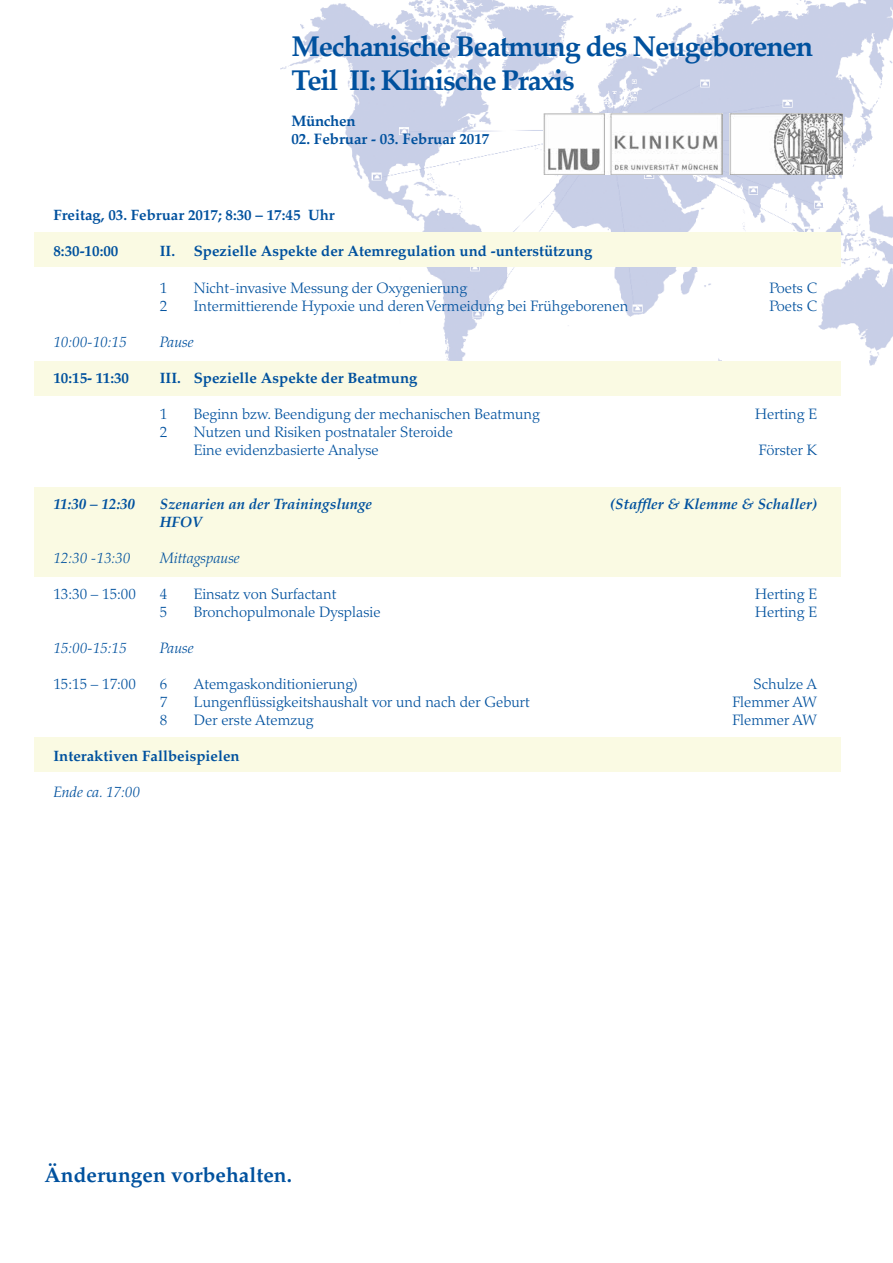
<style>
.page{position:relative;width:893px;height:1263px;background:#fff}
.page>*{position:absolute;margin:0;border:0;box-sizing:border-box;transform-origin:0 0}
.t1{font:700 28.5px/34.2px "Palatino Linotype";letter-spacing:-.04em;color:#00519e}
.t2{font:700 21px "Palatino LT Std";color:#00519e}
.t3{font:300 15px/18px "Palatino LT Std";color:#00519e}
.t4{font:700 15px "Palatino LT Std";color:#00519e}
.t5{font:italic 700 15px "Palatino LT Std";color:#00519e}
.t6{font:italic 300 15px "Palatino LT Std";color:#00519e}
.t7{font:700 15px "Palatino Linotype";color:#00519e}
.t8{font:700 15px "Palatino Linotype";letter-spacing:-.02em;color:#00519e}
</style>
<div class="page">
<img style="left:281px;top:0;width:612px;height:366px">
<div style="left:34px;top:362px;width:807px;height:34px;background:#fafae3"></div>
<div style="left:34px;top:738px;width:807px;height:34px;background:#fafae3"></div>
<div style="left:34px;top:233px;width:807px;height:34px;background:#fafae3"></div>
<div style="left:34px;top:487px;width:807px;height:89px;background:#fafae3"></div>
<img style="left:544px;top:113px;width:179px;height:61px">
<img style="left:729px;top:113px;width:113px;height:61px">
<h1 class="t1" style="left:291px;top:28px;width:523px">Mechanische Beatmung des Neugeborenen<br>Teil II: Klinische Praxis</h1>
<p class="t8" style="left:291px;top:111px;width:66px">München</p>
<p class="t7" style="left:291px;top:129px;width:199px">02. Februar - 03. Februar 2017</p>
<p class="t4" style="left:53px;top:207px;width:283px">Freitag, 03. Februar 2017; 8:30 – 17:45 Uhr</p>
<p class="t4" style="left:53px;top:243px;width:66px">8:30-10:00</p>
<p class="t4" style="left:160px;top:243px;width:434px">II. Spezielle Aspekte der Atemregulation und -unterstützung</p>
<p class="t3" style="left:160px;top:279px;width:9px">1</p>
<p class="t3" style="left:194px;top:279px;width:275px">Nicht-invasive Messung der Oxygenierung</p>
<p class="t3" style="left:769px;top:279px;width:49px">Poets C</p>
<p class="t3" style="left:160px;top:297px;width:9px">2</p>
<p class="t3" style="left:194px;top:297px;width:436px">Intermittierende Hypoxie und deren Vermeidung bei Frühgeborenen</p>
<p class="t3" style="left:769px;top:297px;width:49px">Poets C</p>
<p class="t6" style="left:53px;top:333px;width:75px">10:00-10:15</p>
<p class="t6" style="left:160px;top:333px;width:35px">Pause</p>
<p class="t4" style="left:53px;top:369px;width:77px">10:15- 11:30</p>
<p class="t4" style="left:160px;top:369px;width:259px">III. Spezielle Aspekte der Beatmung</p>
<p class="t3" style="left:160px;top:405px;width:9px">1</p>
<p class="t3" style="left:194px;top:405px;width:348px">Beginn bzw. Beendigung der mechanischen Beatmung</p>
<p class="t3" style="left:755px;top:405px;width:63px">Herting E</p>
<p class="t3" style="left:160px;top:423px;width:9px">2</p>
<p class="t3" style="left:194px;top:423px;width:261px">Nutzen und Risiken postnataler Steroide<br>Eine evidenzbasierte Analyse</p>
<p class="t3" style="left:759px;top:441px;width:60px">Förster K</p>
<p class="t5" style="left:53px;top:495px;width:83px">11:30 – 12:30</p>
<p class="t5" style="left:160px;top:495px;width:214px">Szenarien an der Trainingslunge</p>
<p class="t5" style="left:610px;top:495px;width:208px">(Staffler &amp; Klemme &amp; Schaller)</p>
<p class="t5" style="left:160px;top:513px;width:44px">HFOV</p>
<p class="t6" style="left:53px;top:549px;width:78px">12:30 -13:30</p>
<p class="t6" style="left:160px;top:549px;width:81px">Mittagspause</p>
<p class="t3" style="left:53px;top:585px;width:84px">13:30 – 15:00</p>
<p class="t3" style="left:160px;top:585px;width:9px">4</p>
<p class="t3" style="left:194px;top:585px;width:144px">Einsatz von Surfactant</p>
<p class="t3" style="left:755px;top:585px;width:63px">Herting E</p>
<p class="t3" style="left:160px;top:603px;width:9px">5</p>
<p class="t3" style="left:194px;top:603px;width:188px">Bronchopulmonale Dysplasie</p>
<p class="t3" style="left:755px;top:603px;width:63px">Herting E</p>
<p class="t6" style="left:53px;top:639px;width:75px">15:00-15:15</p>
<p class="t6" style="left:160px;top:639px;width:35px">Pause</p>
<p class="t3" style="left:53px;top:675px;width:84px">15:15 – 17:00</p>
<p class="t3" style="left:160px;top:675px;width:9px">6</p>
<p class="t3" style="left:194px;top:675px;width:166px">Atemgaskonditionierung)</p>
<p class="t3" style="left:753px;top:675px;width:65px">Schulze A</p>
<p class="t3" style="left:160px;top:693px;width:9px">7</p>
<p class="t3" style="left:194px;top:693px;width:337px">Lungenflüssigkeitshaushalt vor und nach der Geburt</p>
<p class="t3" style="left:732px;top:693px;width:86px">Flemmer AW</p>
<p class="t3" style="left:160px;top:711px;width:9px">8</p>
<p class="t3" style="left:194px;top:711px;width:121px">Der erste Atemzug</p>
<p class="t3" style="left:732px;top:711px;width:86px">Flemmer AW</p>
<p class="t4" style="left:53px;top:747px;width:188px">Interaktiven Fallbeispielen</p>
<p class="t6" style="left:53px;top:783px;width:88px">Ende ca. 17:00</p>
<h2 class="t2" style="left:45px;top:1162px;width:249px">Änderungen vorbehalten.</h2>
</div>
